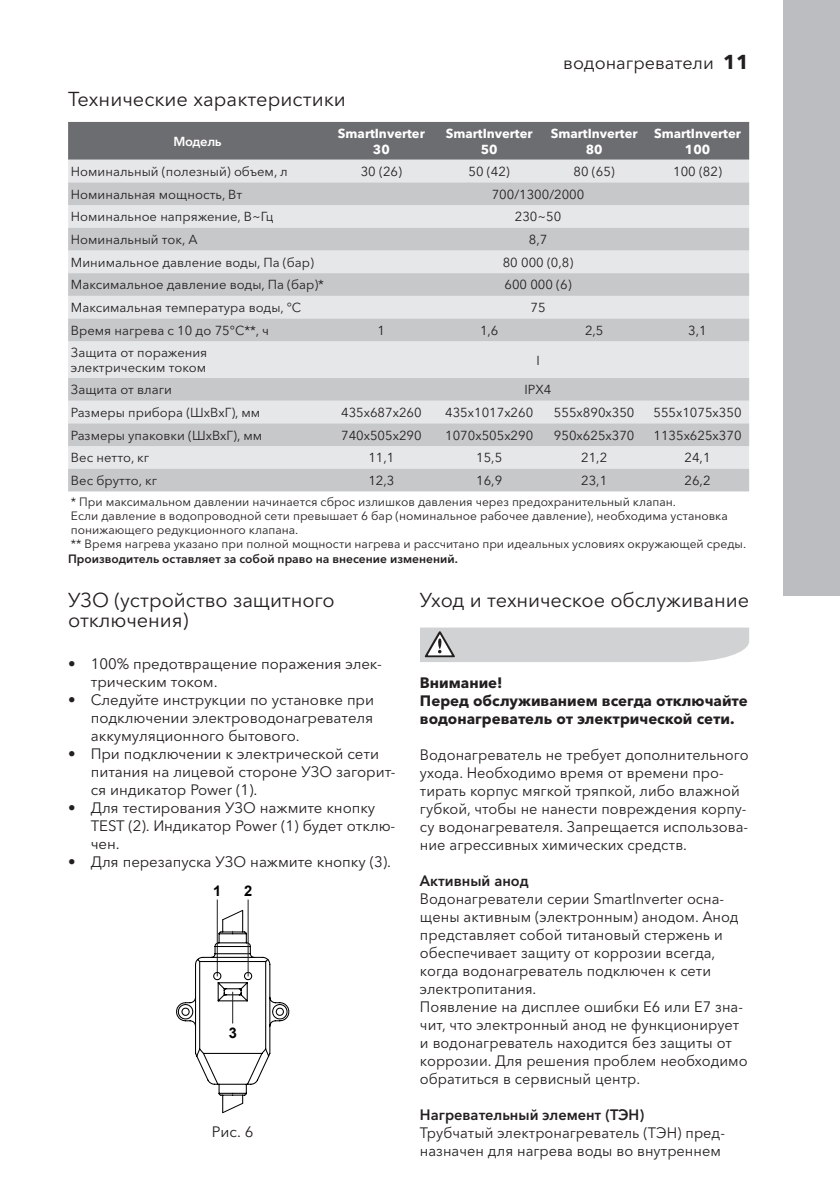
<style>
.page{position:relative;width:840px;height:1191px;background:#fff}
.page>*{position:absolute;margin:0;border:0;box-sizing:border-box;transform-origin:0 0}
.Text{font:20px/20px "Avenir Next Cyr";letter-spacing:-.005em;color:#231f20}
.t1{font:18px "Avenir Next Cyr";color:#231f20}
.Text-2{font:15px/18px "Avenir Next Cyr";color:#231f20}
.Text-3{font:700 15px/18px "Avenir Next Cyr";color:#231f20}
.Text-4{font:600 15px "Avenir Next Cyr";color:#231f20}
.t2{font:700 14.6px "Arial";color:#000001}
.t3{font:13px/15.6px "Avenir Next Cyr";color:#231f20}
.t4{font:700 13px/15.6px "Avenir Next Cyr";color:#fff;text-align:center}
.t5{font:600 13px "Avenir Next Cyr";letter-spacing:-.025em;color:#fff}
.t6{font:12px/14px "Avenir Next Cyr";color:#231f20}
.t7{font:600 12px "Avenir Next Cyr";color:#231f20}
.s1{font-weight:700;font-size:20px}
</style>
<div class="page">
<div style="left:782px;top:0;width:57px;height:595px;background:#bcbdc0"></div>
<div style="left:68px;top:122px;width:680px;height:38px;background:#6c6d70"></div>
<div style="left:68px;top:160px;width:680px;height:22px;background:#e6e7e9"></div>
<svg style="left:68px;top:182px;width:680px;height:309px;background:#d6d7d9"></svg>
<hr style="left:217px;top:899px;width:1px;height:77px;background:#231f20">
<svg style="left:176px;top:909px;width:114px;height:204px"></svg>
<hr style="left:247px;top:899px;width:1px;height:77px;background:#231f20">
<hr style="left:232px;top:991px;width:1px;height:32px;background:#231f20">
<svg style="left:420px;top:627px;width:328px;height:35px;background:#d0d1d3"></svg>
<p class="t1" style="left:563px;top:52px;width:187px">водонагреватели <span class="s1">11</span></p>
<p class="Text" style="left:68px;top:89px;width:279px">Технические характеристики</p>
<p class="t5" style="left:173px;top:133px;width:50px">Модель</p>
<p class="t4" style="left:338px;top:125px;width:88px">SmartInverter<br>30</p>
<p class="t4" style="left:445px;top:125px;width:88px">SmartInverter<br>50</p>
<p class="t4" style="left:550px;top:125px;width:88px">SmartInverter<br>80</p>
<p class="t4" style="left:653px;top:125px;width:88px">SmartInverter<br>100</p>
<p class="t3" style="left:71px;top:164px;width:218px">Номинальный (полезный) объем, л</p>
<p class="t3" style="left:360px;top:164px;width:43px">30 (26)</p>
<p class="t3" style="left:468px;top:164px;width:43px">50 (42)</p>
<p class="t3" style="left:573px;top:164px;width:43px">80 (65)</p>
<p class="t3" style="left:672px;top:164px;width:50px">100 (82)</p>
<p class="t3" style="left:71px;top:186px;width:173px">Номинальная мощность, Вт</p>
<p class="t3" style="left:491px;top:186px;width:94px">700/1300/2000</p>
<p class="t3" style="left:71px;top:209px;width:204px">Номинальное напряжение, В~Гц</p>
<p class="t3" style="left:514px;top:209px;width:48px">230~50</p>
<p class="t3" style="left:71px;top:232px;width:128px">Номинальный ток, А</p>
<p class="t3" style="left:528px;top:232px;width:20px">8,7</p>
<p class="t3" style="left:71px;top:254px;width:244px">Минимальное давление воды, Па (бар)</p>
<p class="t3" style="left:502px;top:254px;width:72px">80 000 (0,8)</p>
<p class="t3" style="left:71px;top:277px;width:254px">Максимальное давление воды, Па (бар)*</p>
<p class="t3" style="left:504px;top:277px;width:69px">600 000 (6)</p>
<p class="t3" style="left:71px;top:300px;width:232px">Максимальная температура воды, °C</p>
<p class="t3" style="left:530px;top:300px;width:17px">75</p>
<p class="t3" style="left:71px;top:322px;width:199px">Время нагрева с 10 до 75°C**, ч</p>
<p class="t3" style="left:377px;top:322px;width:9px">1</p>
<p class="t3" style="left:479px;top:322px;width:20px">1,6</p>
<p class="t3" style="left:584px;top:322px;width:20px">2,5</p>
<p class="t3" style="left:688px;top:322px;width:20px">3,1</p>
<p class="t3" style="left:71px;top:344px;width:138px">Защита от поражения электрическим током</p>
<p class="t3" style="left:536px;top:352px;width:5px">I</p>
<p class="t3" style="left:71px;top:382px;width:103px">Защита от влаги</p>
<p class="t3" style="left:524px;top:382px;width:28px">IPX4</p>
<p class="t3" style="left:71px;top:404px;width:191px">Размеры прибора (ШхВхГ), мм</p>
<p class="t3" style="left:341px;top:404px;width:82px">435x687x260</p>
<p class="t3" style="left:445px;top:404px;width:89px">435x1017x260</p>
<p class="t3" style="left:553px;top:404px;width:82px">555x890x350</p>
<p class="t3" style="left:653px;top:404px;width:89px">555x1075x350</p>
<p class="t3" style="left:71px;top:427px;width:193px">Размеры упаковки (ШхВхГ), мм</p>
<p class="t3" style="left:341px;top:427px;width:82px">740x505x290</p>
<p class="t3" style="left:445px;top:427px;width:89px">1070x505x290</p>
<p class="t3" style="left:553px;top:427px;width:82px">950x625x370</p>
<p class="t3" style="left:653px;top:427px;width:89px">1135x625x370</p>
<p class="t3" style="left:71px;top:450px;width:80px">Вес нетто, кг</p>
<p class="t3" style="left:368px;top:450px;width:27px">11,1</p>
<p class="t3" style="left:476px;top:450px;width:27px">15,5</p>
<p class="t3" style="left:581px;top:450px;width:27px">21,2</p>
<p class="t3" style="left:684px;top:450px;width:27px">24,1</p>
<p class="t3" style="left:71px;top:473px;width:88px">Вес брутто, кг</p>
<p class="t3" style="left:368px;top:473px;width:27px">12,3</p>
<p class="t3" style="left:476px;top:473px;width:27px">16,9</p>
<p class="t3" style="left:581px;top:473px;width:27px">23,1</p>
<p class="t3" style="left:684px;top:473px;width:27px">26,2</p>
<p class="t6" style="left:71px;top:495px;width:658px">* При максимальном давлении начинается сброс излишков давления через предохранительный клапан.<br>Если давление в водопроводной сети превышает 6 бар (номинальное рабочее давление), необходима установка понижающего редукционного клапана.</p>
<p class="t6" style="left:71px;top:537px;width:676px">** Время нагрева указано при полной мощности нагрева и рассчитано при идеальных условиях окружающей среды.</p>
<p class="t7" style="left:68px;top:551px;width:391px">Производитель оставляет за собой право на внесение изменений.</p>
<p class="Text" style="left:68px;top:589px;width:268px">УЗО (устройство защитного отключения)</p>
<p class="Text-2" style="left:91px;top:654px;width:292px;text-indent:-23px">• 100% предотвращение поражения элек&shy;трическим током.</p>
<p class="Text-2" style="left:91px;top:690px;width:284px;text-align:justify;text-indent:-23px">• Следуйте инструкции по установке при подключении электроводонагревателя аккумуляционного бытового.</p>
<p class="Text-2" style="left:91px;top:744px;width:306px;text-indent:-23px">• При подключении к электрической сети питания на лицевой стороне УЗО загорит&shy;ся индикатор Power (1).</p>
<p class="Text-2" style="left:91px;top:798px;width:306px;text-indent:-23px">• Для тестирования УЗО нажмите кнопку<br>TEST (2). Индикатор Power (1) будет отклю&shy;чен.</p>
<p class="Text-2" style="left:68px;top:852px;width:324px">• Для перезапуска УЗО нажмите кнопку (3).</p>
<p class="Text" style="left:420px;top:589px;width:330px">Уход и техническое обслуживание</p>
<p class="Text-3" style="left:420px;top:674px;width:84px">Внимание!</p>
<p class="Text-3" style="left:420px;top:692px;width:329px">Перед обслуживанием всегда отключайте водонагреватель от электрической сети.</p>
<p class="Text-2" style="left:420px;top:746px;width:330px">Водонагреватель не требует дополнительного ухода. Необходимо время от времени про&shy;тирать корпус мягкой тряпкой, либо влажной губкой, чтобы не нанести повреждения корпу&shy;су водонагревателя. Запрещается использова&shy;ние агрессивных химических средств.</p>
<p class="Text-4" style="left:420px;top:872px;width:110px">Активный анод</p>
<p class="Text-2" style="left:420px;top:890px;width:320px">Водонагреватели серии SmartInverter осна&shy;щены активным (электронным) анодом. Анод представляет собой титановый стержень и обеспечивает защиту от коррозии всегда, когда водонагреватель подключен к сети электропитания.</p>
<p class="Text-2" style="left:420px;top:998px;width:329px">Появление на дисплее ошибки E6 или E7 зна&shy;чит, что электронный анод не функционирует и водонагреватель находится без защиты от коррозии. Для решения проблем необходимо обратиться в сервисный центр.</p>
<p class="Text-4" style="left:420px;top:1106px;width:225px">Нагревательный элемент (ТЭН)</p>
<p class="Text-2" style="left:420px;top:1124px;width:306px">Трубчатый электронагреватель (ТЭН) пред&shy;назначен для нагрева воды во внутреннем</p>
<p class="t2" style="left:213px;top:881px;width:10px">1</p>
<p class="t2" style="left:244px;top:881px;width:10px">2</p>
<p class="t2" style="left:228px;top:1023px;width:10px">3</p>
<p class="Text-2" style="left:212px;top:1122px;width:43px">Рис. 6</p>
</div>
